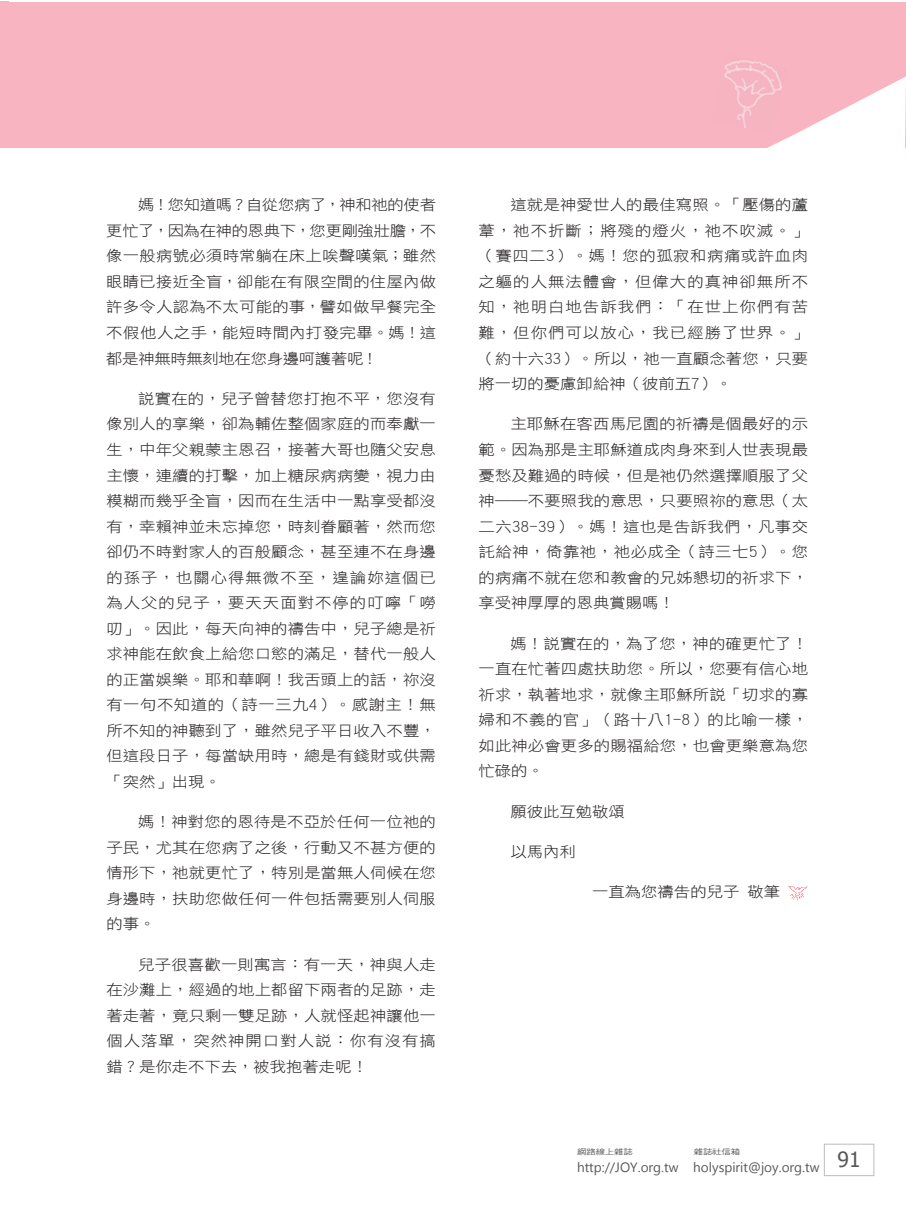
<style>
.page{position:relative;width:906px;height:1217px;background:#fff}
.page>*{position:absolute;margin:0;border:0;box-sizing:border-box;transform-origin:0 0}
.t1{font:14.7px/25.5px "DF Hei W3 WIN BF";letter-spacing:.01em;color:#231f20;text-align:justify;scale:1.11 1}
.t2{font:13.5px "Segoe UI";color:#57585a}
.t3{font:7.5px "DF Hei W5 WIN BF";letter-spacing:-.015em;color:#57585a;scale:1.25 1}
</style>
<div class="page">
<div style="left:824px;top:1143px;width:50px;height:32px;border:1px solid #bcbdc0"></div>
<div style="left:0;top:1px;width:9px;height:146px;background:#f8b5c1"></div>
<div style="left:0;top:2px;width:906px;height:146px;background:#f8b5c1"></div>
<img style="left:724px;top:60px;width:54px;height:16px">
<svg style="left:724px;top:76px;width:182px;height:72px"></svg>
<svg style="left:788px;top:885px;width:19px;height:14px"></svg>
<p class="t1" style="left:106px;top:192px;width:299px;text-indent:32px">媽！您知道嗎？自從您病了，神和祂的使者更忙了，因為在神的恩典下，您更剛強壯膽，不像一般病號必須時常躺在床上唉聲嘆氣；雖然眼睛已接近全盲，卻能在有限空間的住屋內做許多令人認為不太可能的事，譬如做早餐完全不假他人之手，能短時間內打發完畢。媽！這都是神無時無刻地在您身邊呵護著呢！</p>
<p class="t1" style="left:106px;top:385px;width:298px;text-indent:32px">說實在的，兒子曾替您打抱不平，您沒有像別人的享樂，卻為輔佐整個家庭的而奉獻一生，中年父親蒙主恩召，接著大哥也隨父安息主懷，連續的打擊，加上糖尿病病變，視力由糢糊而幾乎全盲，因而在生活中一點享受都沒有，幸賴神並未忘掉您，時刻眷顧著，然而您卻仍不時對家人的百般顧念，甚至連不在身邊的孫子，也關心得無微不至，遑論妳這個已為人父的兒子，要天天面對不停的叮嚀「嘮叨」。因此，每天向神的禱告中，兒子總是祈求神能在飲食上給您口慾的滿足，替代一般人的正當娛樂。耶和華啊！我舌頭上的話，祢沒有一句不知道的（詩一三九4）。感謝主！無所不知的神聽到了，雖然兒子平日收入不豐，但這段日子，每當缺用時，總是有錢財或供需「突然」出現。</p>
<p class="t1" style="left:106px;top:808px;width:298px;text-indent:32px">媽！神對您的恩待是不亞於任何一位祂的子民，尤其在您病了之後，行動又不甚方便的情形下，祂就更忙了，特別是當無人伺候在您身邊時，扶助您做任何一件包括需要別人伺服的事。</p>
<p class="t1" style="left:106px;top:951px;width:298px;text-indent:32px">兒子很喜歡一則寓言：有一天，神與人走在沙灘上，經過的地上都留下兩者的足跡，走著走著，竟只剩一雙足跡，人就怪起神讓他一個人落單，突然神開口對人說：你有沒有搞錯？是你走不下去，被我抱著走呢！</p>
<p class="t1" style="left:478px;top:192px;width:298px;text-indent:32px">這就是神愛世人的最佳寫照。「壓傷的蘆葦，祂不折斷；將殘的燈火，祂不吹滅。」（賽四二3）。媽！您的孤寂和病痛或許血肉之軀的人無法體會，但偉大的真神卻無所不知，祂明白地告訴我們：「在世上你們有苦難，但你們可以放心，我已經勝了世界。」（約十六33）。所以，祂一直顧念著您，只要將一切的憂慮卸給神（彼前五7）。</p>
<p class="t1" style="left:478px;top:411px;width:298px;text-indent:32px">主耶穌在客西馬尼園的祈禱是個最好的示範。因為那是主耶穌道成肉身來到人世表現最憂愁及難過的時候，但是祂仍然選擇順服了父神──不要照我的意思，只要照祢的意思（太二六38-39）。媽！這也是告訴我們，凡事交託給神，倚靠祂，祂必成全（詩三七5）。您的病痛不就在您和教會的兄姊懇切的祈求下，享受神厚厚的恩典賞賜嗎！</p>
<p class="t1" style="left:478px;top:630px;width:298px;text-indent:32px">媽！說實在的，為了您，神的確更忙了！一直在忙著四處扶助您。所以，您要有信心地祈求，執著地求，就像主耶穌所說「切求的寡婦和不義的官」（路十八1-8）的比喻一樣，如此神必會更多的賜福給您，也會更樂意為您忙碌的。</p>
<p class="t1" style="left:510px;top:798px;width:105px">願彼此互勉敬頌</p>
<p class="t1" style="left:510px;top:838px;width:60px">以馬內利</p>
<p class="t1" style="left:592px;top:878px;width:171px">一直為您禱告的兒子 敬筆</p>
<p class="t3" style="left:577px;top:1147px;width:46px">網路線上雜誌</p>
<p class="t3" style="left:694px;top:1147px;width:39px">雜誌社信箱</p>
<p class="t2" style="left:577px;top:1157px;width:285px">http://JOY.org.tw holyspirit@joy.org.tw <sup>91</sup></p>
</div>
